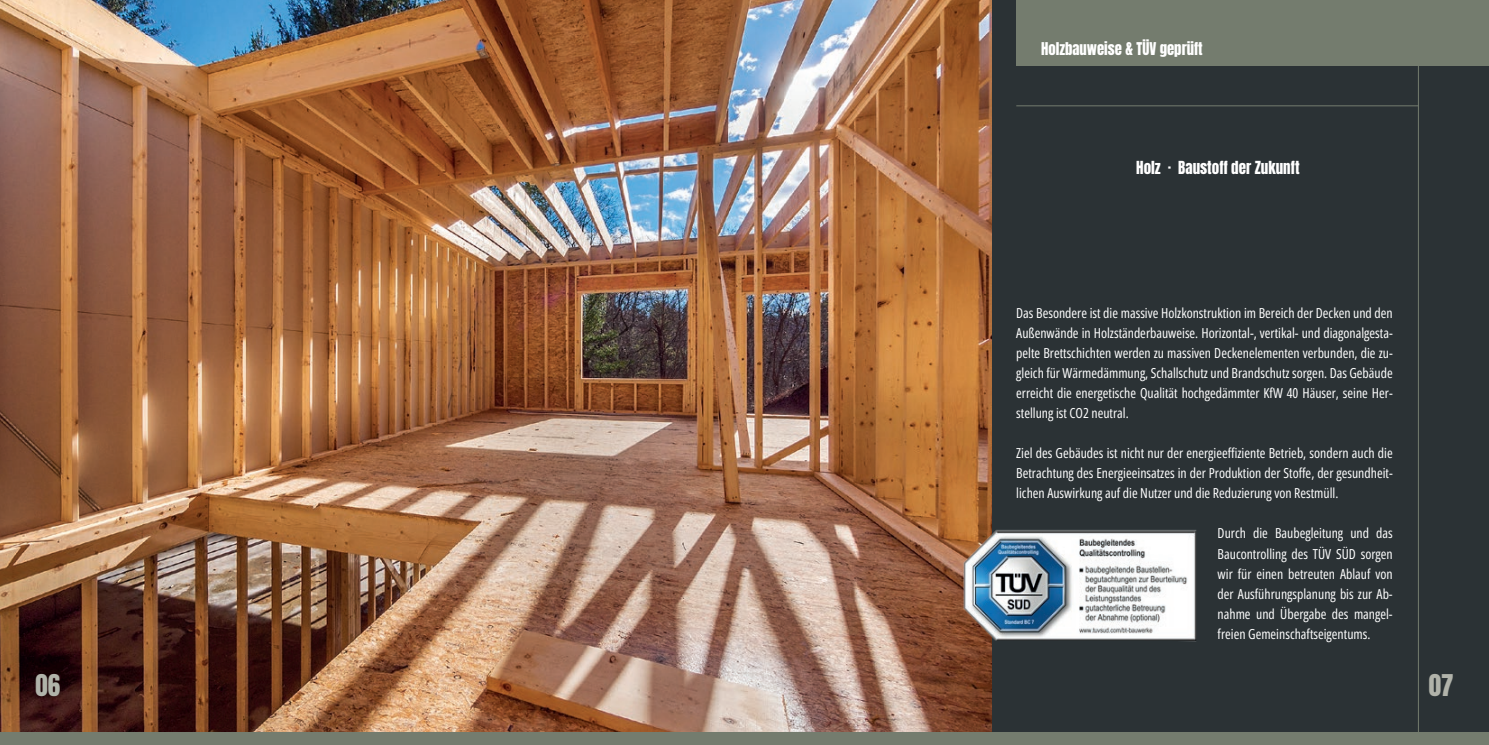
<style>
.page{position:relative;width:1489px;height:745px;background:#fff}
.page>*{position:absolute;margin:0;border:0;box-sizing:border-box;transform-origin:0 0}
.t1{font:25px "Anton";color:#b1b3aa}
.t2{font:15px "Anton";color:#fff}
.t3{font:14.75px "Anton";color:#fff}
.t4{font:13.75px/20px "Open Sans Condensed";color:#fff;text-align:justify}
</style>
<div class="page">
<div style="left:991px;top:0;width:497px;height:731px;background:#2b3235"></div>
<img style="left:0;top:0;width:991px;height:731px">
<div style="left:0;top:731px;width:1488px;height:13px;background:#747c6e"></div>
<hr style="left:1016px;top:105px;width:402px;height:1px;background:#747c6e">
<img style="left:956px;top:525px;width:240px;height:116px">
<div style="left:1016px;top:0;width:472px;height:66px;background:#747c6e"></div>
<hr style="left:1417px;top:0;width:1px;height:744px;background:#747c6e">
<p class="t3" style="left:1041px;top:41px;width:163px">Holzbauweise &amp; TÜV geprüft</p>
<p class="t2" style="left:1136px;top:159px;width:165px">Holz · Baustoff der Zukunft</p>
<p class="t4" style="left:1016px;top:302px;width:378px">Das Besondere ist die massive Holzkonstruktion im Bereich der Decken und den Außenwände in Holzständerbauweise. Horizontal-, vertikal- und diagonalgesta&shy;pelte Brettschichten werden zu massiven Deckenelementen verbunden, die zu&shy;gleich für Wärmedämmung, Schallschutz und Brandschutz sorgen. Das Gebäude erreicht die energetische Qualität hochgedämmter KfW 40 Häuser, seine Her&shy;stellung ist CO2 neutral.</p>
<p class="t4" style="left:1016px;top:442px;width:378px">Ziel des Gebäudes ist nicht nur der energieeffiziente Betrieb, sondern auch die Betrachtung des Energieeinsatzes in der Produktion der Stoffe, der gesundheit&shy;lichen Auswirkung auf die Nutzer und die Reduzierung von Restmüll.</p>
<p class="t4" style="left:1217px;top:523px;width:177px">Durch die Baubegleitung und das Baucontrolling des TÜV SÜD sorgen wir für einen betreuten Ablauf von der Ausführungsplanung bis zur Ab&shy;nahme und Übergabe des mangel&shy;freien Gemeinschaftseigentums.</p>
<h1 class="t1" style="left:35px;top:671px;width:26px">06</h1>
<h1 class="t1" style="left:1428px;top:671px;width:26px">07</h1>
</div>
